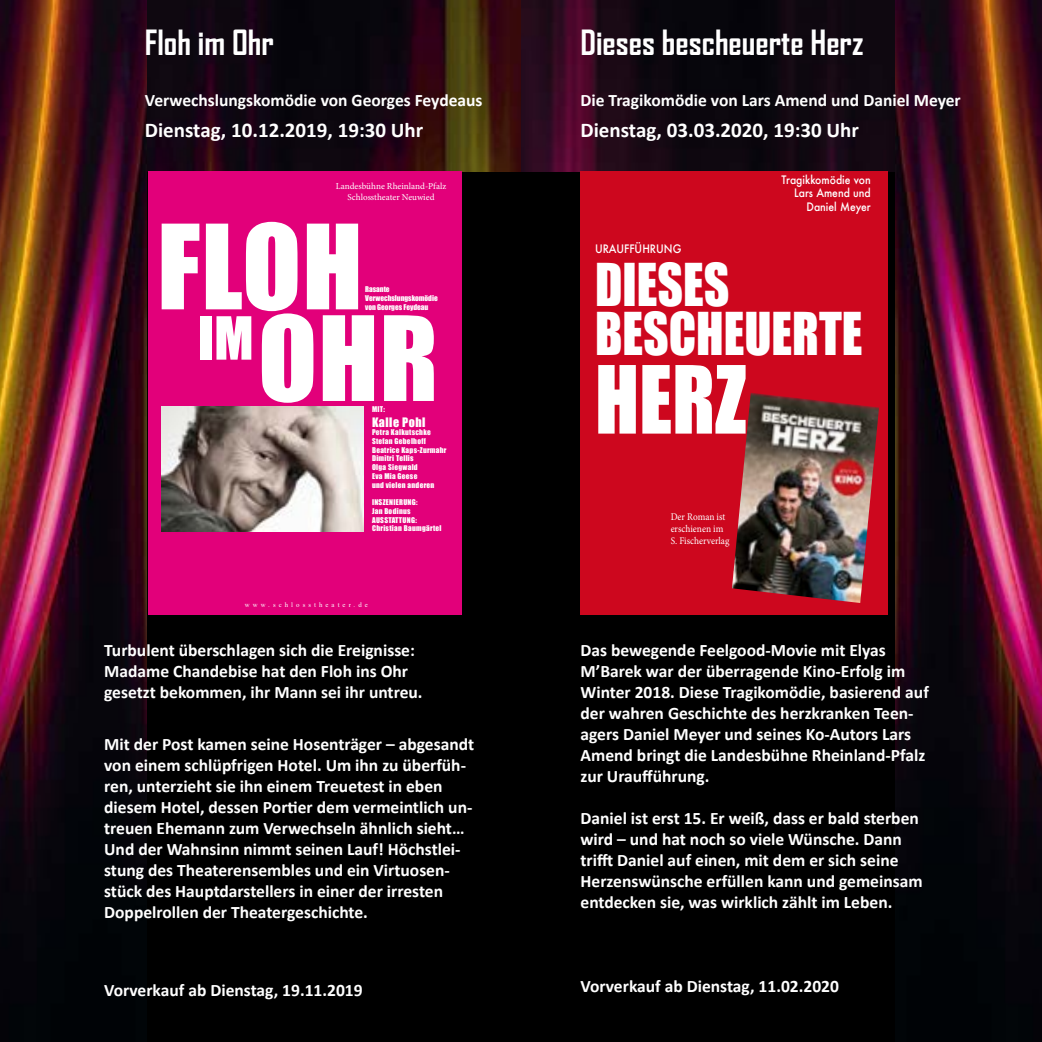
<style>
.page{position:relative;width:1042px;height:1042px;background:#fff}
.page>*{position:absolute;margin:0;border:0;box-sizing:border-box;transform-origin:0 0}
.t1{font:108.33px/91.5px "Impact";letter-spacing:.01em;color:#fff}
.t2{font:86.8px "Impact";color:#fff;scale:.92 1}
.t3{font:54.95px "Impact";color:#fff}
.t4{font:54.25px/48.8px "Impact";color:#fff;scale:.92 1}
.t5{font:700 33.25px "Agency FB";color:#fff}
.t6{font:700 21px "Calibri";color:#fff}
.t7{font:700 17.5px/21px "Calibri";color:#fff}
.t8{font:12.08px "Impact";letter-spacing:.04em;color:#fff}
.t9{font:500 11.38px/13.7px "Futura";color:#fff;text-align:right;scale:.92 1}
.t10{font:10.15px/12.2px "Minion Pro";color:#fff;scale:.92 1}
.t11{font:9.1px/11px "Minion Pro";color:#fff;text-align:center}
.t12{font:7.35px/8.8px "Impact";letter-spacing:.04em;color:#fff}
.t13{font:7.35px/8.8px "Impact";color:#fff}
.t14{font:6.83px "Times New Roman";letter-spacing:.45em;color:#fff}
</style>
<div class="page">
<div style="left:0;top:151px;width:521px;height:891px;background:#000"></div>
<div style="left:521px;top:156px;width:521px;height:886px;background:#000"></div>
<img style="left:146px;top:0;width:749px;height:171px">
<img style="left:895px;top:0;width:147px;height:962px">
<img style="left:0;top:0;width:146px;height:962px">
<div style="left:148px;top:171px;width:313px;height:443px;background:#e2007a"></div>
<img style="left:162px;top:406px;width:201px;height:126px">
<div style="left:580px;top:171px;width:307px;height:443px;background:#cd071e"></div>
<img style="left:732px;top:393px;width:147px;height:210px">
<h3 class="t5" style="left:145px;top:22px;width:131px">Floh im Ohr</h3>
<p class="t7" style="left:145px;top:90px;width:339px">Verwechslungskomödie von Georges Feydeaus</p>
<p class="t6" style="left:145px;top:115px;width:280px">Dienstag, 10.12.2019, 19:30 Uhr</p>
<p class="t11" style="left:336px;top:180px;width:112px">Landesbühne Rheinland-Pfalz<br>Schlosstheater Neuwied</p>
<h1 class="t1" style="left:258px;top:218px;width:181px;text-indent:-101px">FLOH<br>OHR</h1>
<p class="t12" style="left:372px;top:405px;width:15px">MIT:</p>
<p class="t8" style="left:372px;top:412px;width:55px">Kalle Pohl</p>
<p class="t12" style="left:372px;top:428px;width:76px">Petra Kalkutschke<br>Stefan Gebelhoff<br>Beatrice Kaps-Zurmahr<br>Dimitri Tellis<br>Olga Siegwald<br>Eva Mia Geese<br>und vielen anderen</p>
<p class="t12" style="left:372px;top:498px;width:71px">INSZENIERUNG:<br>Jan Bodinus<br>AUSSTATTUNG:<br>Christian Baumgärtel</p>
<p class="t13" style="left:365px;top:285px;width:74px">Rasante<br>Verwechslungskomödie von Georges Feydeau</p>
<h3 class="t3" style="left:198px;top:295px;width:57px">IM</h3>
<p class="t14" style="left:245px;top:599px;width:125px">www.schlosstheater.de</p>
<p class="t7" style="left:104px;top:639px;width:320px">Turbulent überschlagen sich die Ereignisse:<br>Madame Chandebise hat den Floh ins Ohr gesetzt bekommen, ihr Mann sei ihr untreu.</p>
<p class="t7" style="left:104px;top:733px;width:371px">Mit der Post kamen seine Hosenträger – abgesandt von einem schlüpfrigen Hotel. Um ihn zu überfüh&shy;ren, unterzieht sie ihn einem Treuetest in eben diesem Hotel, dessen Portier dem vermeintlich un&shy;treuen Ehemann zum Verwechseln ähnlich sieht… Und der Wahnsinn nimmt seinen Lauf! Höchstlei&shy;stung des Theaterensembles und ein Virtuosen&shy;stück des Hauptdarstellers in einer der irresten Doppelrollen der Theatergeschichte.</p>
<p class="t7" style="left:104px;top:979px;width:260px">Vorverkauf ab Dienstag, 19.11.2019</p>
<h3 class="t5" style="left:580px;top:22px;width:285px">Dieses bescheuerte Herz</h3>
<p class="t7" style="left:580px;top:90px;width:382px">Die Tragikomödie von Lars Amend und Daniel Meyer</p>
<p class="t6" style="left:580px;top:115px;width:280px">Dienstag, 03.03.2020, 19:30 Uhr</p>
<p class="t9" style="left:595px;top:242px;width:95px">URAUFFÜHRUNG</p>
<p class="t9" style="left:781px;top:172px;width:98px">Tragikkomödie von<br>Lars Amend und<br>Daniel Meyer</p>
<h3 class="t4" style="left:595px;top:259px;width:292px">DIESES<br>BESCHEUERTE</h3>
<h2 class="t2" style="left:595px;top:332px;width:166px">HERZ</h2>
<p class="t10" style="left:670px;top:510px;width:65px">Der Roman ist erschienen im<br>S. Fischerverlag</p>
<p class="t7" style="left:580px;top:639px;width:350px">Das bewegende Feelgood-Movie mit Elyas M’Barek war der überragende Kino-Erfolg im Winter 2018. Diese Tragikomödie, basierend auf der wahren Geschichte des herzkranken Teen&shy;agers Daniel Meyer und seines Ko-Autors Lars Amend bringt die Landesbühne Rheinland-Pfalz zur Uraufführung.</p>
<p class="t7" style="left:580px;top:807px;width:343px">Daniel ist erst 15. Er weiß, dass er bald sterben wird – und hat noch so viele Wünsche. Dann trifft Daniel auf einen, mit dem er sich seine Herzenswünsche erfüllen kann und gemeinsam entdecken sie, was wirklich zählt im Leben.</p>
<p class="t7" style="left:580px;top:975px;width:260px">Vorverkauf ab Dienstag, 11.02.2020</p>
</div>
